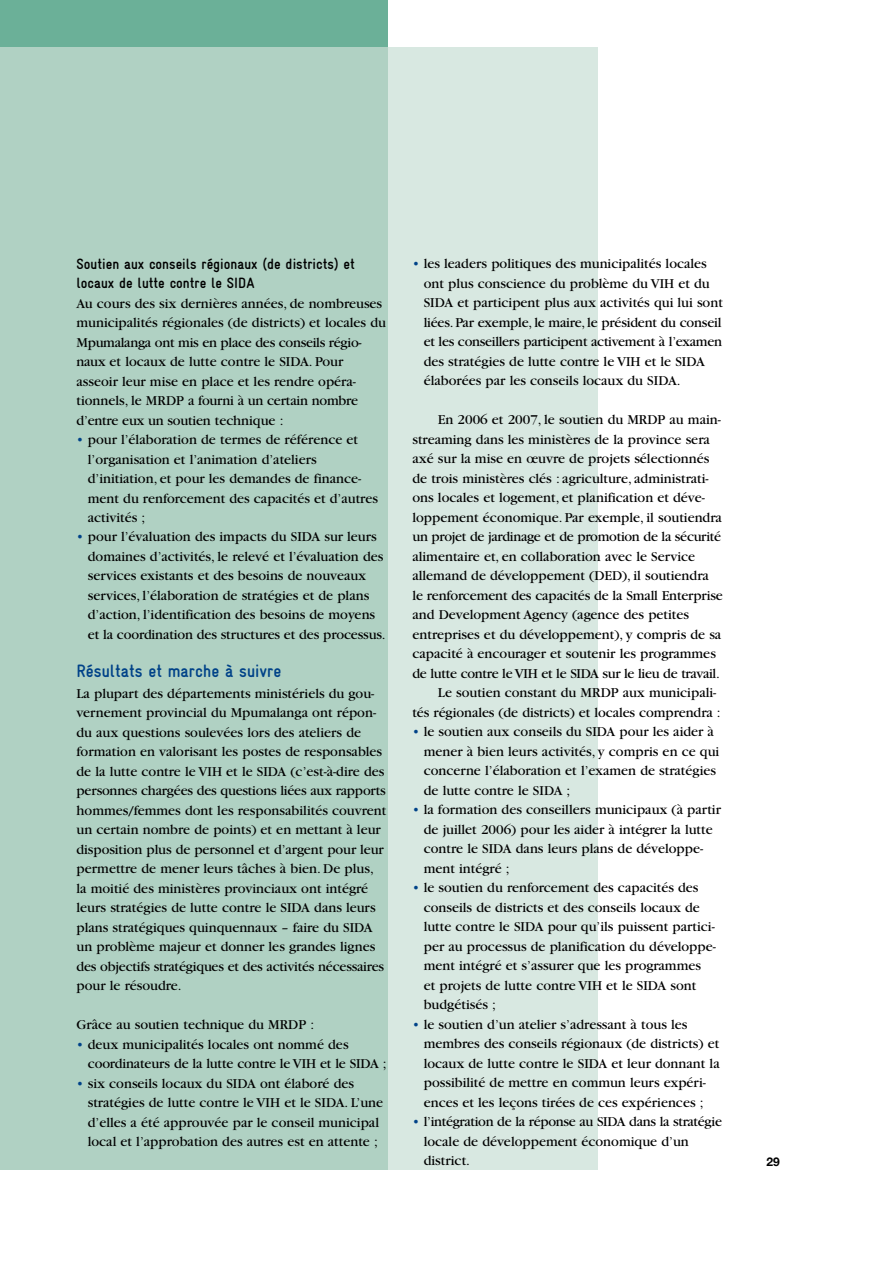
<style>
.page{position:relative;width:893px;height:1263px;background:#fff}
.page>*{position:absolute;margin:0;border:0;box-sizing:border-box;transform-origin:0 0}
.t1{font:700 condensed 18px "Gravur";color:#004288}
.t2{font:700 condensed 15px/19.5px "Gravur";color:#000}
.t3{font:14.25px/19.5px "Garamond";color:#000}
.t4{font:14.25px "Garamond";letter-spacing:-.02em;color:#000}
.t5{font:700 12px "Helvetica Neue";color:#000}
.s1{color:#004288}
</style>
<div class="page">
<div style="left:0;top:47px;width:597px;height:1122px;background:#d8e8e1"></div>
<div style="left:0;top:0;width:387px;height:1169px;background:#b0d1c3"></div>
<div style="left:0;top:0;width:387px;height:47px;background:#6bb098"></div>
<p class="t2" style="left:77px;top:254px;width:280px">Soutien aux conseils régionaux (de districts) et locaux de lutte contre le SIDA</p>
<p class="t3" style="left:77px;top:293px;width:311px">Au cours des six dernières années, de nombreuses municipalités régionales (de districts) et locales du Mpumalanga ont mis en place des conseils régio&shy;naux et locaux de lutte contre le SIDA. Pour asseoir leur mise en place et les rendre opéra&shy;tionnels, le MRDP a fourni à un certain nombre d’entre eux un soutien technique :</p>
<p class="t3" style="left:88px;top:430px;width:292px;text-indent:-11px"><span class="s1">•</span> pour l’élaboration de termes de référence et l’organisation et l’animation d’ateliers d’initiation, et pour les demandes de finance&shy;ment du renforcement des capacités et d’autres activités ;</p>
<p class="t3" style="left:88px;top:527px;width:299px;text-indent:-11px"><span class="s1">•</span> pour l’évaluation des impacts du SIDA sur leurs domaines d’activités, le relevé et l’évaluation des services existants et des besoins de nouveaux services, l’élaboration de stratégies et de plans d’action, l’identification des besoins de moyens et la coordination des structures et des processus.</p>
<p class="t1" style="left:77px;top:660px;width:206px">Résultats et marche à suivre</p>
<p class="t3" style="left:77px;top:683px;width:311px">La plupart des départements ministériels du gou&shy;vernement provincial du Mpumalanga ont répon&shy;du aux questions soulevées lors des ateliers de formation en valorisant les postes de responsables de la lutte contre le VIH et le SIDA (c’est-à-dire des personnes chargées des questions liées aux rapports hommes/femmes dont les responsabilités couvrent un certain nombre de points) et en mettant à leur disposition plus de personnel et d’argent pour leur permettre de mener leurs tâches à bien. De plus, la moitié des ministères provinciaux ont intégré leurs stratégies de lutte contre le SIDA dans leurs plans stratégiques quinquennaux – faire du SIDA un problème majeur et donner les grandes lignes des objectifs stratégiques et des activités nécessaires pour le résoudre.</p>
<p class="t3" style="left:77px;top:1015px;width:239px">Grâce au soutien technique du MRDP :</p>
<p class="t3" style="left:88px;top:1034px;width:300px;text-indent:-11px"><span class="s1">•</span> deux municipalités locales ont nommé des coordinateurs de la lutte contre le VIH et le SIDA ;</p>
<p class="t3" style="left:88px;top:1073px;width:297px;text-indent:-11px"><span class="s1">•</span> six conseils locaux du SIDA ont élaboré des stratégies de lutte contre le VIH et le SIDA. L’une d’elles a été approuvée par le conseil municipal local et l’approbation des autres est en attente ;</p>
<p class="t3" style="left:424px;top:254px;width:301px;text-indent:-11px"><span class="s1">•</span> les leaders politiques des municipalités locales ont plus conscience du problème du VIH et du SIDA et participent plus aux activités qui lui sont liées. Par exemple, le maire, le président du conseil et les conseillers participent activement à l’examen des stratégies de lutte contre le VIH et le SIDA élaborées par les conseils locaux du SIDA.</p>
<p class="t3" style="left:438px;top:410px;width:284px">En 2006 et 2007, le soutien du MRDP au main-</p>
<p class="t3" style="left:412px;top:430px;width:299px">streaming dans les ministères de la province sera</p>
<p class="t3" style="left:412px;top:449px;width:298px">axé sur la mise en œuvre de projets sélectionnés</p>
<p class="t3" style="left:412px;top:469px;width:298px">de trois ministères clés : agriculture, administrati-</p>
<p class="t3" style="left:412px;top:488px;width:294px">ons locales et logement, et planification et déve-</p>
<p class="t3" style="left:412px;top:508px;width:311px">loppement économique. Par exemple, il soutiendra</p>
<p class="t4" style="left:412px;top:529px;width:310px">un projet de jardinage et de promotion de la sécurité</p>
<p class="t3" style="left:412px;top:547px;width:284px">alimentaire et, en collaboration avec le Service</p>
<p class="t3" style="left:412px;top:566px;width:298px">allemand de développement (DED), il soutiendra</p>
<p class="t3" style="left:412px;top:586px;width:312px">le renforcement des capacités de la Small Enterprise</p>
<p class="t3" style="left:412px;top:605px;width:278px">and Development Agency (agence des petites</p>
<p class="t3" style="left:412px;top:625px;width:310px">entreprises et du développement), y compris de sa</p>
<p class="t3" style="left:412px;top:644px;width:305px">capacité à encourager et soutenir les programmes</p>
<p class="t4" style="left:412px;top:666px;width:309px">de lutte contre le VIH et le SIDA sur le lieu de travail.</p>
<p class="t3" style="left:438px;top:683px;width:280px">Le soutien constant du MRDP aux municipali-</p>
<p class="t3" style="left:412px;top:703px;width:310px">tés régionales (de districts) et locales comprendra :</p>
<p class="t3" style="left:424px;top:722px;width:297px;text-indent:-11px"><span class="s1">•</span> le soutien aux conseils du SIDA pour les aider à mener à bien leurs activités, y compris en ce qui concerne l’élaboration et l’examen de stratégies de lutte contre le SIDA ;</p>
<p class="t3" style="left:424px;top:800px;width:299px;text-indent:-11px"><span class="s1">•</span> la formation des conseillers municipaux (à partir de juillet 2006) pour les aider à intégrer la lutte contre le SIDA dans leurs plans de développe&shy;ment intégré ;</p>
<p class="t3" style="left:424px;top:878px;width:294px;text-indent:-11px"><span class="s1">•</span> le soutien du renforcement des capacités des conseils de districts et des conseils locaux de lutte contre le SIDA pour qu’ils puissent partici&shy;per au processus de planification du développe&shy;ment intégré et s’assurer que les programmes et projets de lutte contre VIH et le SIDA sont budgétisés ;</p>
<p class="t3" style="left:424px;top:1015px;width:297px;text-indent:-11px"><span class="s1">•</span> le soutien d’un atelier s’adressant à tous les membres des conseils régionaux (de districts) et locaux de lutte contre le SIDA et leur donnant la possibilité de mettre en commun leurs expéri&shy;ences et les leçons tirées de ces expériences ;</p>
<p class="t3" style="left:424px;top:1112px;width:300px;text-indent:-11px"><span class="s1">•</span> l’intégration de la réponse au SIDA dans la stratégie locale de développement économique d’un district.</p>
<p class="t5" style="left:767px;top:1154px;width:15px">29</p>
</div>
